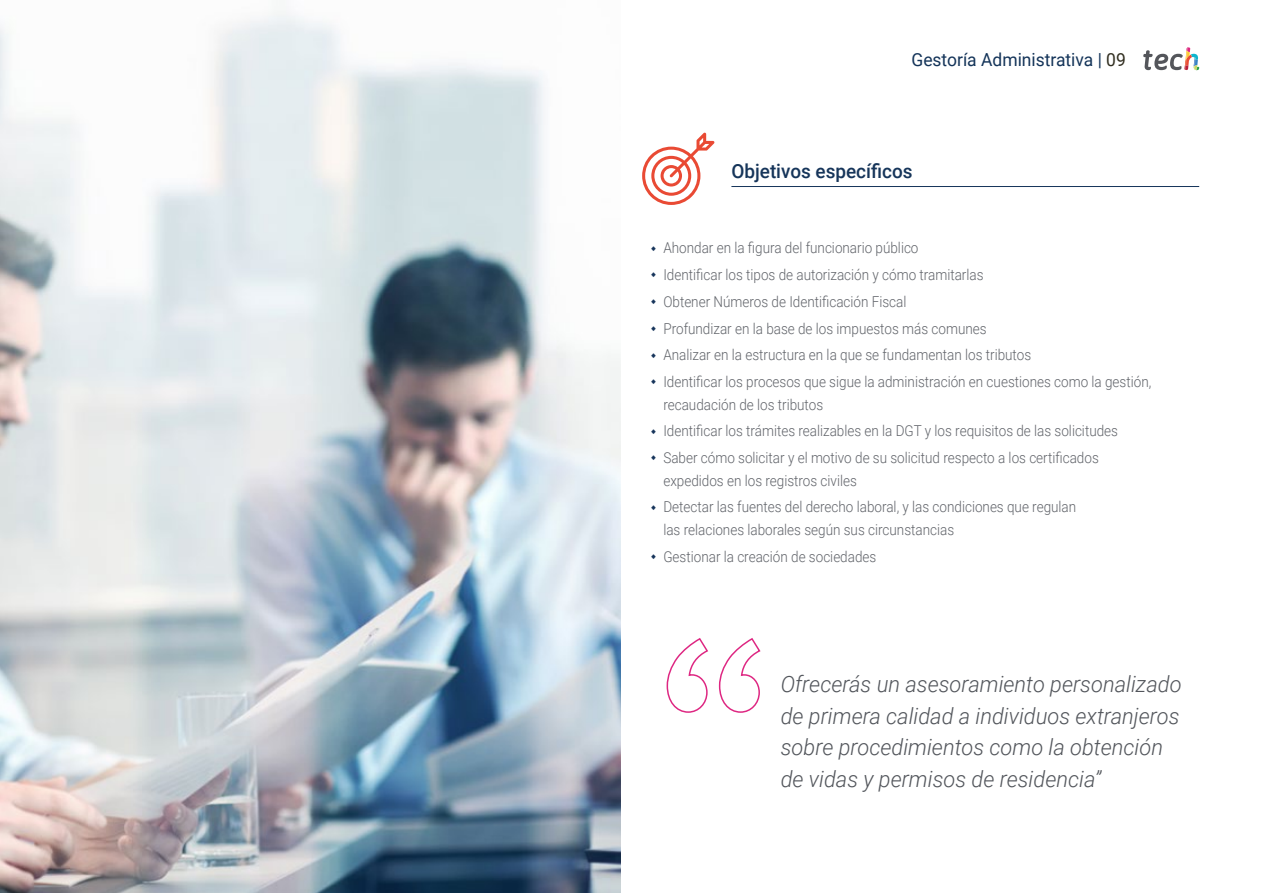
<style>
.page{position:relative;width:1263px;height:893px;background:#fff}
.page>*{position:absolute;margin:0;border:0;box-sizing:border-box;transform-origin:0 0}
.t1{font:italic 300 22.5px/31.5px "Roboto";color:#52555b}
.t2{font:500 19.5px "Roboto";color:#16355a}
.t3{font:18px "Roboto";color:#143459}
.t4{font:300 15px/26.7px "Roboto";color:#61646a;scale:.9 1}
.s1{color:#312e20}
</style>
<div class="page">
<img style="left:0;top:11px;width:621px;height:882px">
<svg style="left:1143px;top:47px;width:56px;height:24px"></svg>
<hr style="left:731px;top:186px;width:468px;height:1px;background:#17355b">
<svg style="left:642px;top:133px;width:72px;height:72px"></svg>
<svg style="left:666px;top:638px;width:95px;height:75px"></svg>
<p class="t3" style="left:911px;top:47px;width:216px">Gestoría Administrativa | <span class="s1">09</span></p>
<h2 class="t2" style="left:731px;top:158px;width:183px">Objetivos específicos</h2>
<p class="t4" style="left:663px;top:234px;width:544px">Ahondar en la figura del funcionario público<br>Identificar los tipos de autorización y cómo tramitarlas<br>Obtener Números de Identificación Fiscal<br>Profundizar en la base de los impuestos más comunes<br>Analizar en la estructura en la que se fundamentan los tributos<br>Identificar los procesos que sigue la administración en cuestiones como la gestión,</p>
<p class="t4" style="left:663px;top:390px;width:507px">recaudación de los tributos<br>Identificar los trámites realizables en la DGT y los requisitos de las solicitudes<br>Saber cómo solicitar y el motivo de su solicitud respecto a los certificados</p>
<p class="t4" style="left:663px;top:466px;width:460px">expedidos en los registros civiles<br>Detectar las fuentes del derecho laboral, y las condiciones que regulan</p>
<p class="t4" style="left:663px;top:516px;width:325px">las relaciones laborales según sus circunstancias<br>Gestionar la creación de sociedades</p>
<h1 class="t1" style="left:781px;top:668px;width:402px">Ofrecerás un asesoramiento personalizado de primera calidad a individuos extranjeros sobre procedimientos como la obtención de vidas y permisos de residencia”</h1>
</div>
